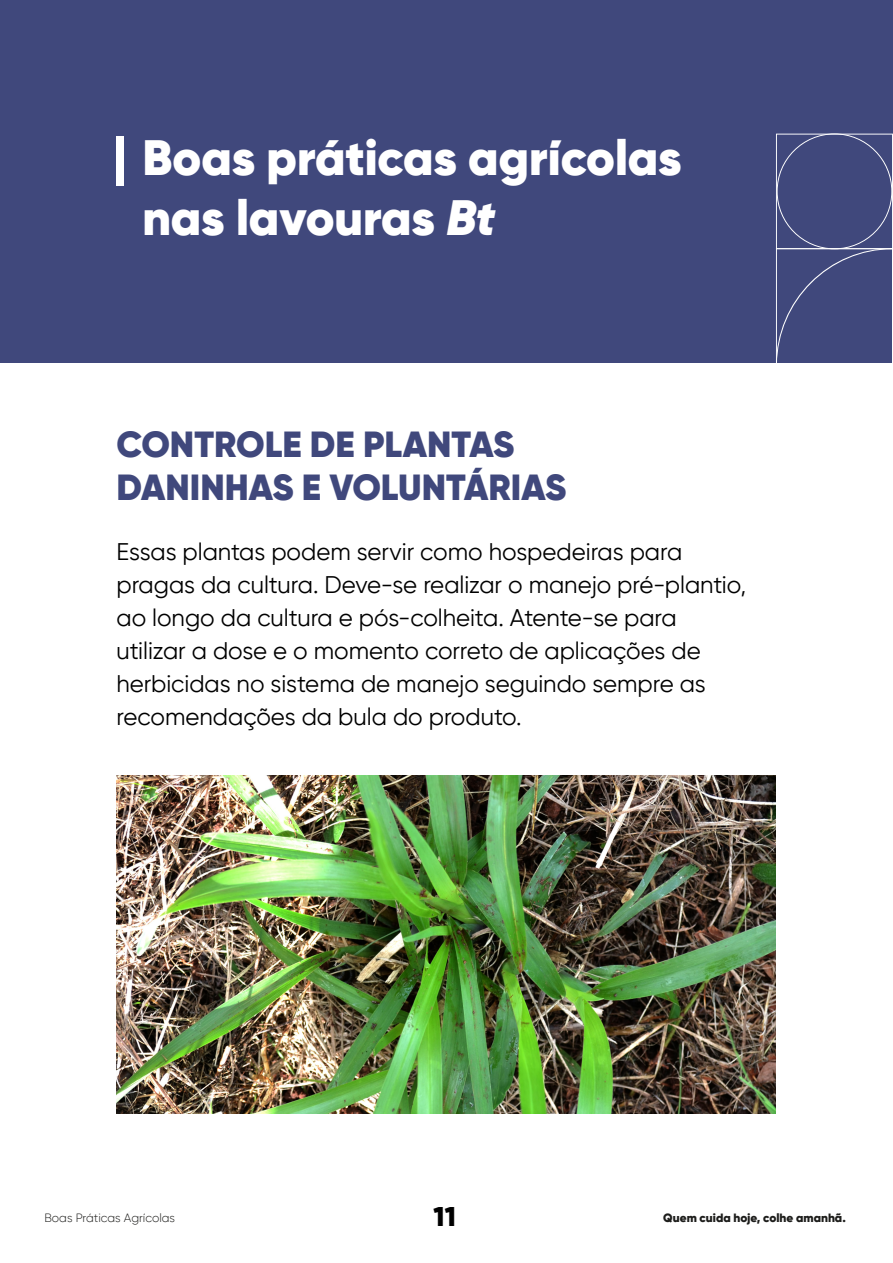
<style>
.page{position:relative;width:893px;height:1263px;background:#fff}
.page>*{position:absolute;margin:0;border:0;box-sizing:border-box;transform-origin:0 0}
.t1{font:900 49.5px/59.4px "Gilroy";color:#fff}
.t2{font:900 36.15px/43.5px "Gilroy";color:#40487c}
.t3{font:900 27px "Gilroy";color:#000}
.t4{font:24px/33px "Gilroy";color:#000}
.t5{font:900 12px "Gilroy";color:#1d1d1b}
.t6{font:300 12px "Gilroy";color:#1d1d1b}
.s1{font-style:italic}
</style>
<div class="page">
<div style="left:0;top:0;width:893px;height:363px;background:#40487c"></div>
<div style="left:116px;top:136px;width:8px;height:50px;background:#fff"></div>
<svg style="left:776px;top:133px;width:117px;height:230px"></svg>
<img style="left:116px;top:776px;width:660px;height:337px">
<h1 class="t1" style="left:142px;top:128px;width:541px">Boas práticas agrícolas nas lavouras <span class="s1">Bt</span></h1>
<h2 class="t2" style="left:116px;top:422px;width:451px">CONTROLE DE PLANTAS<br>DANINHAS E VOLUNTÁRIAS</h2>
<p class="t4" style="left:116px;top:535px;width:631px">Essas plantas podem servir como hospedeiras para pragas da cultura. Deve-se realizar o manejo pré-plantio, ao longo da cultura e pós-colheita. Atente-se para utilizar a dose e o momento correto de aplicações de herbicidas no sistema de manejo seguindo sempre as recomendações da bula do produto.</p>
<p class="t6" style="left:44px;top:1210px;width:132px">Boas Práticas Agrícolas</p>
<p class="t3" style="left:434px;top:1200px;width:24px">11</p>
<p class="t5" style="left:663px;top:1210px;width:184px">Quem cuida hoje, colhe amanhã.</p>
</div>
